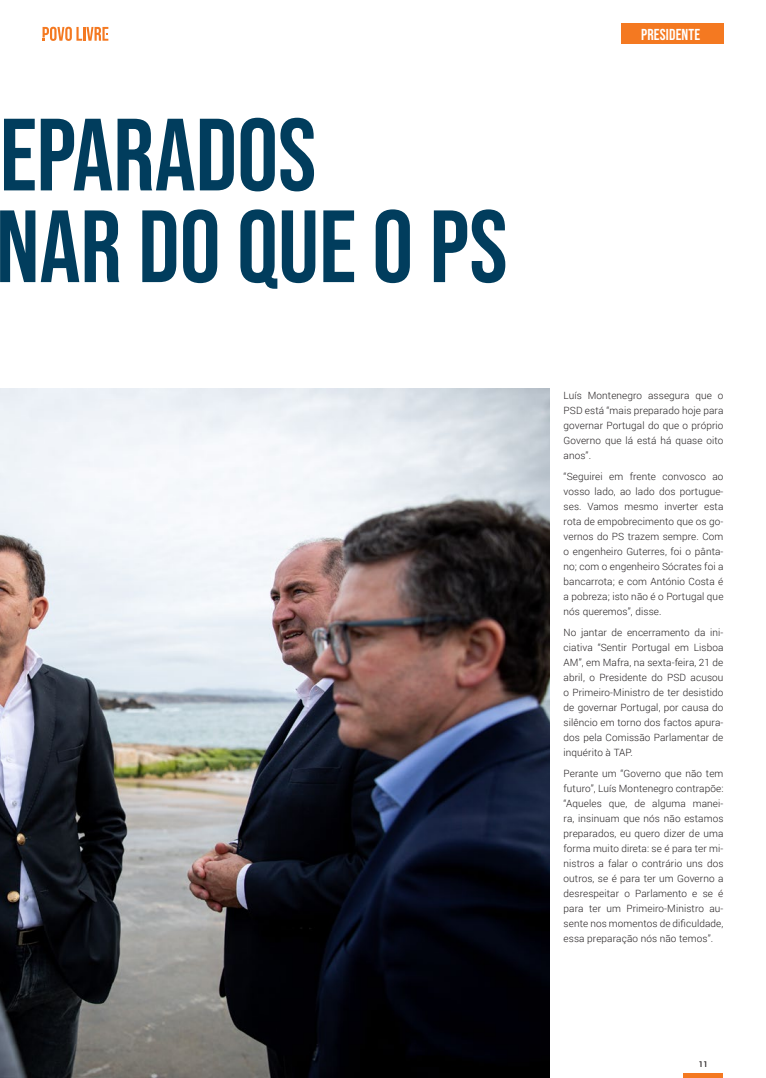
<style>
.page{position:relative;width:766px;height:1078px;background:#fff}
.page>*{position:absolute;margin:0;border:0;box-sizing:border-box;transform-origin:0 0}
.t1{font:700 102.3px/91.6px "Bebas Neue Pro";color:#013d5d}
.t2{font:700 15.8px "Bebas Neue Pro";letter-spacing:.01em;color:#fff}
.t3{font:300 10px/15px "Roboto";letter-spacing:.01em;color:#231f20;text-align:justify}
.t4{font:500 8px "Roboto";color:#231f20}
</style>
<div class="page">
<hr style="left:683px;top:1073px;width:40px;height:4px;background:#f47921">
<img style="left:0;top:389px;width:549px;height:688px">
<div style="left:621px;top:24px;width:102px;height:20px;background:#f47921"></div>
<svg style="left:43px;top:27px;width:65px;height:14px"></svg>
<h1 class="t1" style="left:-4px;top:108px;width:513px">EPARADOS<br>NAR DO QUE O PS</h1>
<p class="t2" style="left:641px;top:25px;width:60px">PRESIDENTE</p>
<p class="t3" style="left:563px;top:388px;width:161px">Luís Montenegro assegura que o PSD está “mais preparado hoje para governar Portugal do que o próprio Governo que lá está há quase oito anos”.</p>
<p class="t3" style="left:563px;top:468px;width:161px">“Seguirei em frente convosco ao vosso lado, ao lado dos portugue&shy;ses. Vamos mesmo inverter esta rota de empobrecimento que os go&shy;vernos do PS trazem sempre. Com o engenheiro Guterres, foi o pânta&shy;no; com o engenheiro Sócrates foi a bancarrota; e com António Costa é a pobreza; isto não é o Portugal que nós queremos”, disse.</p>
<p class="t3" style="left:563px;top:624px;width:161px">No jantar de encerramento da ini&shy;ciativa “Sentir Portugal em Lisboa AM”, em Mafra, na sexta-feira, 21 de abril, o Presidente do PSD acusou o Primeiro-Ministro de ter desistido de governar Portugal, por causa do silêncio em torno dos factos apura&shy;dos pela Comissão Parlamentar de inquérito à TAP.</p>
<p class="t3" style="left:563px;top:765px;width:161px">Perante um “Governo que não tem futuro”, Luís Montenegro contrapõe: “Aqueles que, de alguma manei&shy;ra, insinuam que nós não estamos preparados, eu quero dizer de uma forma muito direta: se é para ter mi&shy;nistros a falar o contrário uns dos outros, se é para ter um Governo a desrespeitar o Parlamento e se é para ter um Primeiro-Ministro au&shy;sente nos momentos de dificuldade, essa preparação nós não temos”.</p>
<p class="t4" style="left:698px;top:1058px;width:11px">11</p>
</div>
